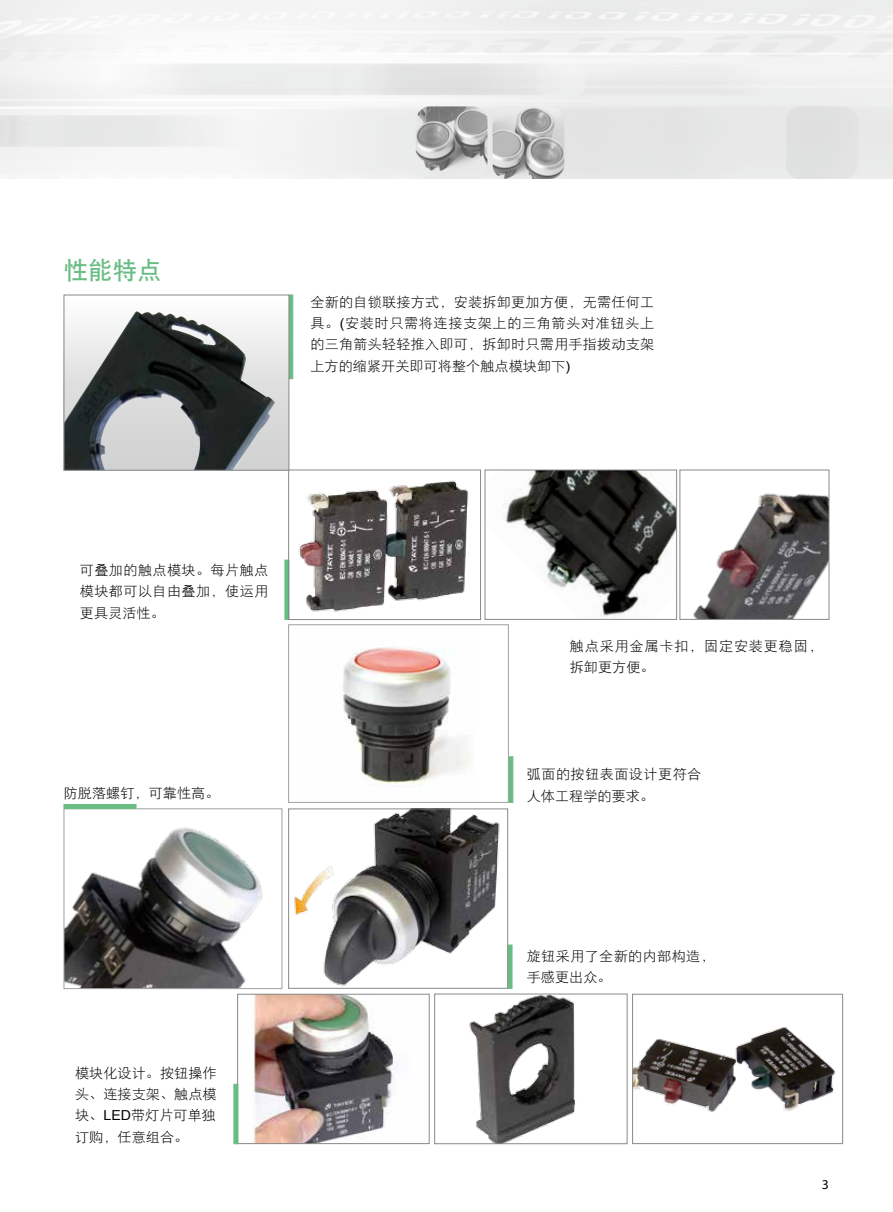
<style>
.page{position:relative;width:893px;height:1212px;background:#fff}
.page>*{position:absolute;margin:0;border:0;box-sizing:border-box;transform-origin:0 0}
.t1{font:24.45px "DFP Hei W7";color:#69bd83}
.t2{font:13.8px/21.5px "DFP Hei W3";letter-spacing:.01em;color:#000;text-align:justify}
.t3{font:13.8px/21.5px "DFP Hei W3";letter-spacing:.055em;color:#000}
.t4{font:13.8px/21.5px "DFP Hei W3";letter-spacing:.03em;color:#000}
.t5{font:13.5px "Myriad Pro";color:#000}
.s1{font-family:"Arial"}
</style>
<div class="page">
<img style="left:0;top:0;width:893px;height:179px">
<img style="left:693px;top:493px;width:134px;height:124px">
<div style="left:680px;top:470px;width:149px;height:149px;border:1px solid #898989"></div>
<svg style="left:289px;top:295px;width:4px;height:84px"></svg>
<hr style="left:285px;top:560px;width:4px;height:60px;background:#69bd83">
<hr style="left:509px;top:756px;width:4px;height:46px;background:#69bd83">
<img style="left:298px;top:480px;width:171px;height:132px">
<div style="left:288px;top:470px;width:193px;height:150px;border:1px solid #898989"></div>
<div style="left:64px;top:295px;width:225px;height:175px;background:linear-gradient(to bottom,#fbfbfb,#cbcccc)"></div>
<img style="left:66px;top:311px;width:209px;height:157px">
<div style="left:64px;top:295px;width:225px;height:175px;border:1px solid #898989"></div>
<img style="left:503px;top:472px;width:172px;height:145px">
<div style="left:485px;top:470px;width:192px;height:149px;border:1px solid #898989"></div>
<hr style="left:508px;top:945px;width:4px;height:43px;background:#69bd83">
<img style="left:343px;top:647px;width:129px;height:140px">
<div style="left:288px;top:624px;width:221px;height:178px;border:1px solid #9fa0a0"></div>
<img style="left:66px;top:827px;width:196px;height:160px">
<div style="left:64px;top:809px;width:218px;height:180px;border:1px solid #9fa0a0"></div>
<div style="left:64px;top:804px;width:72px;height:5px;background:#69bd83"></div>
<img style="left:294px;top:811px;width:206px;height:175px">
<div style="left:288px;top:809px;width:220px;height:179px;border:1px solid #898989"></div>
<img style="left:252px;top:996px;width:146px;height:146px">
<div style="left:237px;top:994px;width:192px;height:150px;border:1px solid #898989"></div>
<hr style="left:234px;top:1084px;width:4px;height:60px;background:#69bd83">
<img style="left:469px;top:996px;width:106px;height:146px">
<div style="left:434px;top:994px;width:193px;height:150px;border:1px solid #898989"></div>
<img style="left:634px;top:1026px;width:202px;height:86px">
<div style="left:632px;top:994px;width:211px;height:150px;border:1px solid #898989"></div>
<h1 class="t1" style="left:64px;top:258px;width:99px">性能特点</h1>
<p class="t2" style="left:310px;top:291px;width:345px">全新的自锁联接方式，安装拆卸更加方便，无需任何工具。<span class="s1">(</span>安装时只需将连接支架上的三角箭头对准钮头上的三角箭头轻轻推入即可，拆卸时只需用手指拨动支架上方的缩紧开关即可将整个触点模块卸下<span class="s1">)</span></p>
<p class="t2" style="left:80px;top:559px;width:190px">可叠加的触点模块。每片触点模块都可以自由叠加，使运用更具灵活性。</p>
<p class="t2" style="left:64px;top:782px;width:157px">防脱落螺钉，可靠性高。</p>
<p class="t2" style="left:75px;top:1062px;width:143px">模块化设计。按钮操作头、连接支架、触点模块、<span class="s1">LED</span>带灯片可单独订购，任意组合。</p>
<p class="t3" style="left:570px;top:635px;width:255px">触点采用金属卡扣，固定安装更稳固，拆卸更方便。</p>
<p class="t4" style="left:527px;top:763px;width:176px">弧面的按钮表面设计更符合人体工程学的要求。</p>
<p class="t2" style="left:527px;top:945px;width:190px">旋钮采用了全新的内部构造，手感更出众。</p>
<p class="t5" style="left:822px;top:1176px;width:9px">3</p>
</div>
